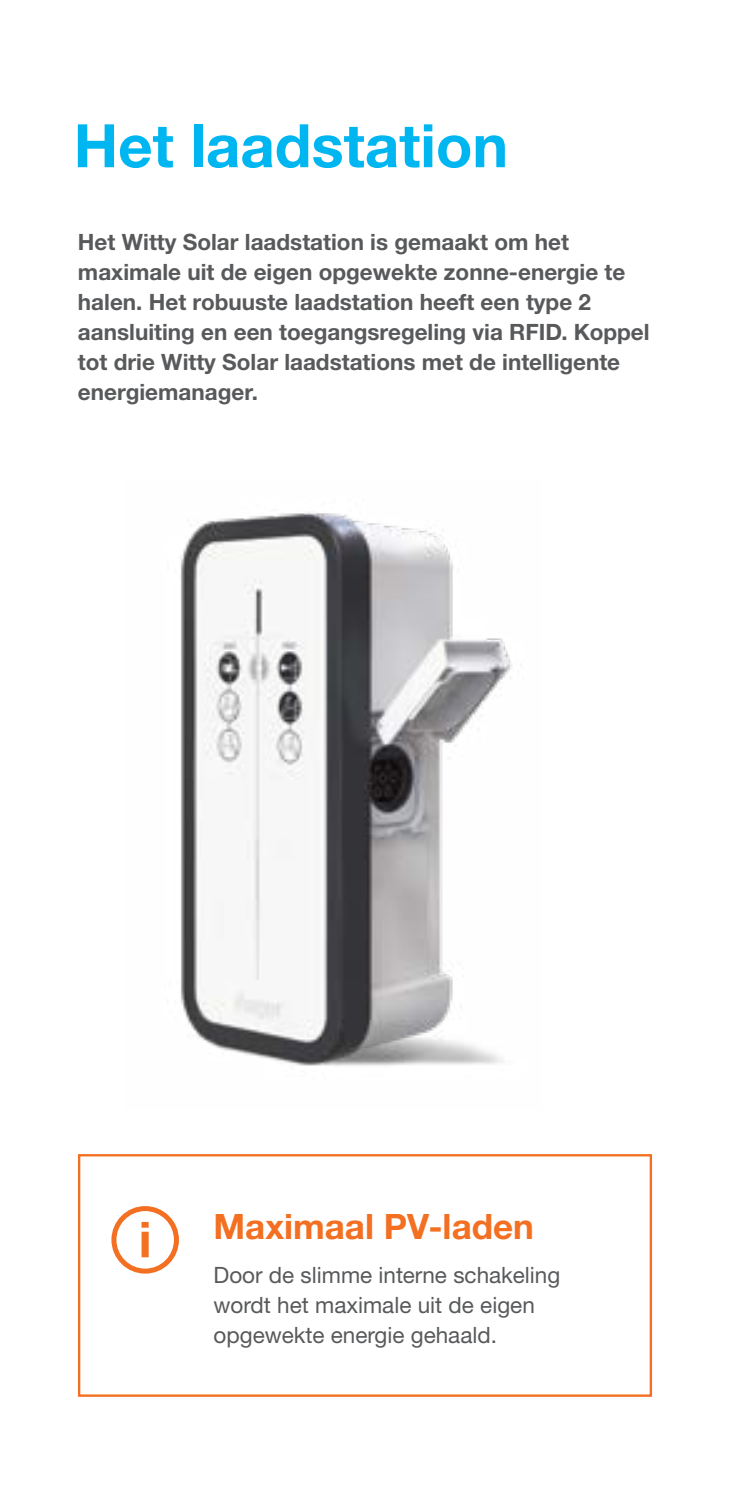
<style>
.page{position:relative;width:730px;height:1489px;background:#fff}
.page>*{position:absolute;margin:0;border:0;box-sizing:border-box;transform-origin:0 0}
.t1{font:700 60px "Helvetica Neue LTW1 G";color:#00b6f1}
.t2{font:700 35px "Helvetica Neue LTW1 G";color:#f36f21}
.t3{font:700 22.5px/30px "Helvetica Neue LTW1 G";color:#58595b}
.t4{font:22.5px/30px "Helvetica Neue LTW1 G";color:#58595b}
</style>
<div class="page">
<div style="left:78px;top:1153px;width:574px;height:243px;border:2px solid #f36f21"></div>
<img style="left:180px;top:513px;width:341px;height:553px">
<div style="left:142px;top:1231px;width:7px;height:26px;background:#f36f21"></div>
<div style="left:142px;top:1221px;width:7px;height:6px;background:#f36f21"></div>
<div style="left:111px;top:1205px;width:68px;height:68px;border:5px solid #f36f21;border-radius:50%"></div>
<h1 class="t1" style="left:74px;top:109px;width:436px">Het laadstation</h1>
<p class="t3" style="left:78px;top:226px;width:573px">Het Witty Solar laadstation is gemaakt om het maximale uit de eigen opgewekte zonne-energie te halen. Het robuuste laadstation heeft een type 2 aansluiting en een toegangsregeling via RFID. Koppel tot drie Witty Solar laadstations met de intelligente energiemanager.</p>
<h2 class="t2" style="left:213px;top:1204px;width:322px">Maximaal PV-laden</h2>
<p class="t4" style="left:213px;top:1259px;width:348px">Door de slimme interne schakeling wordt het maximale uit de eigen opgewekte energie gehaald.</p>
</div>
